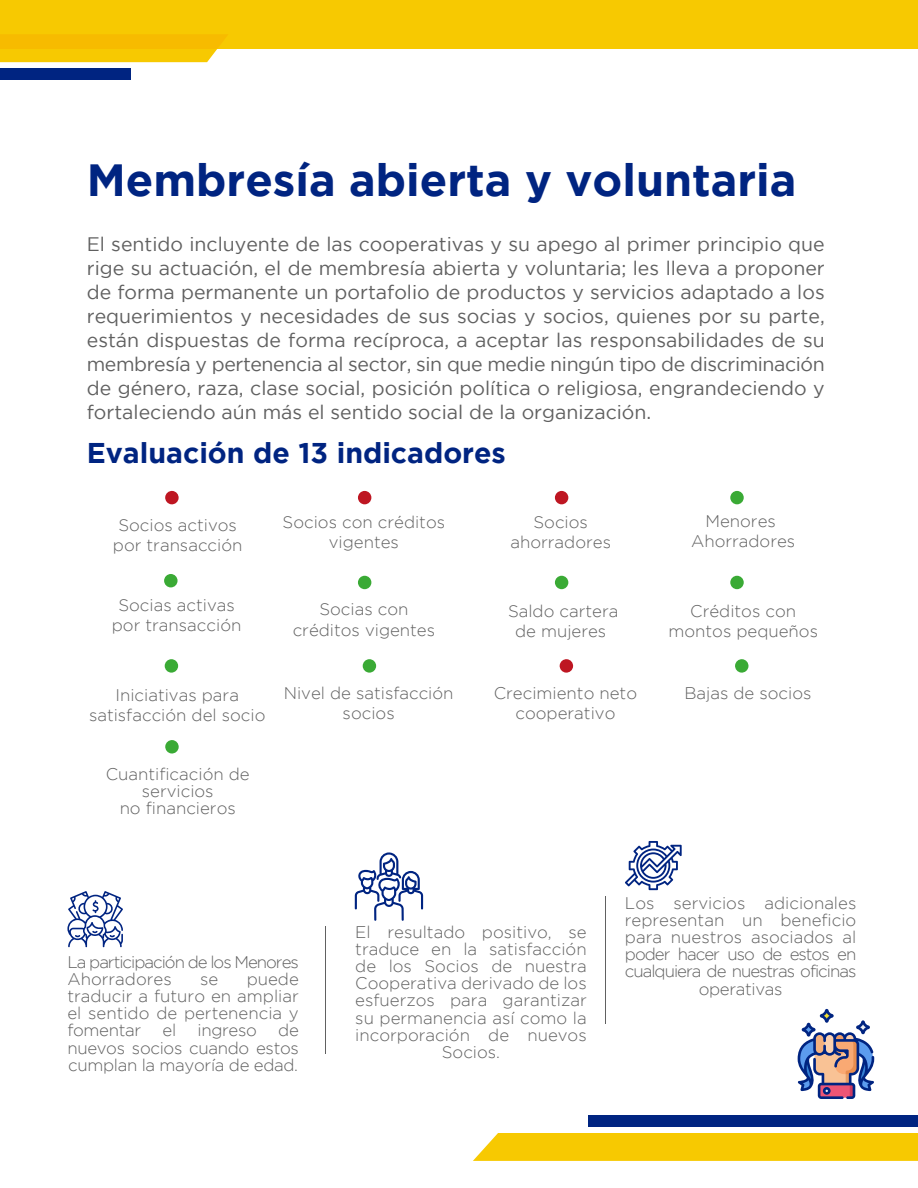
<style>
.page{position:relative;width:918px;height:1188px;background:#fff}
.page>*{position:absolute;margin:0;border:0;box-sizing:border-box;transform-origin:0 0}
.t1{font:700 45px "Gotham";color:#002481}
.t2{font:700 28.5px "Gotham";color:#002481}
.t3{font:19.5px/24px "Gotham";color:#606060;text-align:justify}
.t4{font:300 16.8px/17.2px "Gotham";color:#616161;text-align:center}
.t5{font:300 16.8px/17.2px "Gotham";letter-spacing:-.06em;color:#616161}
.t6{font:300 16.8px "Gotham";letter-spacing:-.02em;color:#616161}
</style>
<div class="page">
<div style="left:358px;top:491px;width:13px;height:13px;background:#be1622;border-radius:50%"></div>
<div style="left:358px;top:576px;width:13px;height:13px;background:#3aaa35;border-radius:50%"></div>
<div style="left:363px;top:659px;width:13px;height:14px;background:#3aaa35;border-radius:50%"></div>
<div style="left:559px;top:659px;width:14px;height:14px;background:#be1622;border-radius:50%"></div>
<div style="left:735px;top:659px;width:14px;height:14px;background:#3aaa35;border-radius:50%"></div>
<div style="left:165px;top:740px;width:14px;height:14px;background:#3aaa35;border-radius:50%"></div>
<div style="left:555px;top:576px;width:13px;height:13px;background:#3aaa35;border-radius:50%"></div>
<div style="left:730px;top:576px;width:14px;height:13px;background:#3aaa35;border-radius:50%"></div>
<div style="left:165px;top:659px;width:13px;height:14px;background:#3aaa35;border-radius:50%"></div>
<div style="left:555px;top:491px;width:13px;height:13px;background:#be1622;border-radius:50%"></div>
<div style="left:730px;top:491px;width:14px;height:13px;background:#3aaa35;border-radius:50%"></div>
<div style="left:164px;top:574px;width:14px;height:13px;background:#3aaa35;border-radius:50%"></div>
<div style="left:165px;top:491px;width:14px;height:14px;background:#be1622;border-radius:50%"></div>
<svg style="left:798px;top:1009px;width:76px;height:90px"></svg>
<div style="left:0;top:0;width:918px;height:48px;background:#f7c901"></div>
<svg style="left:0;top:34px;width:228px;height:28px"></svg>
<div style="left:0;top:68px;width:130px;height:11px;background:#002481"></div>
<div style="left:473px;top:1133px;width:445px;height:28px;background:#f7c901"></div>
<div style="left:588px;top:1116px;width:330px;height:11px;background:#002481"></div>
<hr style="left:325px;top:926px;width:1px;height:128px;background:#616161">
<hr style="left:605px;top:896px;width:1px;height:128px;background:#616161">
<svg style="left:67px;top:891px;width:56px;height:57px"></svg>
<svg style="left:625px;top:841px;width:57px;height:49px"></svg>
<svg style="left:355px;top:852px;width:68px;height:69px"></svg>
<h1 class="t1" style="left:87px;top:155px;width:711px">Membresía abierta y voluntaria</h1>
<p class="t3" style="left:87px;top:232px;width:740px">El sentido incluyente de las cooperativas y su apego al primer principio que rige su actuación, el de membresía abierta y voluntaria; les lleva a proponer de forma permanente un portafolio de productos y servicios adaptado a los requerimientos y necesidades de sus socias y socios, quienes por su parte, están dispuestas de forma recíproca, a aceptar las responsabilidades de su membresía y pertenencia al sector, sin que medie ningún tipo de discriminación de género, raza, clase social, posición política o religiosa, engrandeciendo y fortaleciendo aún más el sentido social de la organización.</p>
<h2 class="t2" style="left:87px;top:436px;width:421px">Evaluación de 13 indicadores</h2>
<p class="t4" style="left:113px;top:514px;width:131px;line-height:20.2px">Socios activos por transacción</p>
<p class="t4" style="left:283px;top:511px;width:164px;line-height:20.2px">Socios con créditos vigentes</p>
<p class="t4" style="left:510px;top:511px;width:102px;line-height:20.2px">Socios ahorradores</p>
<p class="t4" style="left:691px;top:511px;width:106px;line-height:20.2px">Menores<br>Ahorradores</p>
<p class="t4" style="left:112px;top:594px;width:131px;line-height:20.2px">Socias activas por transacción</p>
<p class="t4" style="left:293px;top:599px;width:144px;line-height:20.2px">Socias con créditos vigentes</p>
<p class="t4" style="left:508px;top:601px;width:112px;line-height:20.2px">Saldo cartera de mujeres</p>
<p class="t4" style="left:668px;top:601px;width:151px;line-height:20.2px">Créditos con montos pequeños</p>
<p class="t4" style="left:89px;top:684px;width:178px;line-height:20.2px">Iniciativas para satisfacción del socio</p>
<p class="t4" style="left:284px;top:683px;width:171px;line-height:20.2px">Nivel de satisfacción socios</p>
<p class="t4" style="left:494px;top:683px;width:145px;line-height:20.2px">Crecimiento neto cooperativo</p>
<p class="t4" style="left:684px;top:684px;width:129px">Bajas de socios</p>
<p class="t4" style="left:106px;top:765px;width:146px">Cuantificación de servicios<br>no financieros</p>
<p class="t5" style="left:67px;top:953px;width:233px">La participación de los Menores<br>Ahorradores</p>
<p class="t4" style="left:67px;top:970px;width:233px;text-align:justify;text-indent:179px">puede traducir a futuro en ampliar el sentido de pertenencia y fomentar</p>
<p class="t4" style="left:200px;top:970px;width:20px">se</p>
<p class="t4" style="left:67px;top:1022px;width:233px;text-align:justify;text-indent:211px">de nuevos socios cuando estos cumplan la mayoría de edad.</p>
<p class="t4" style="left:163px;top:1022px;width:15px">el</p>
<p class="t6" style="left:198px;top:1021px;width:61px">ingreso</p>
<p class="t4" style="left:355px;top:923px;width:233px">El resultado positivo, se traduce en la satisfacción de los Socios de nuestra<br>Cooperativa derivado de los esfuerzos para garantizar su permanencia así como la incorporación de nuevos<br>Socios.</p>
<p class="t4" style="left:625px;top:894px;width:233px">Los servicios adicionales representan un beneficio para nuestros asociados al poder hacer uso de estos en cualquiera de nuestras oficinas operativas</p>
</div>
